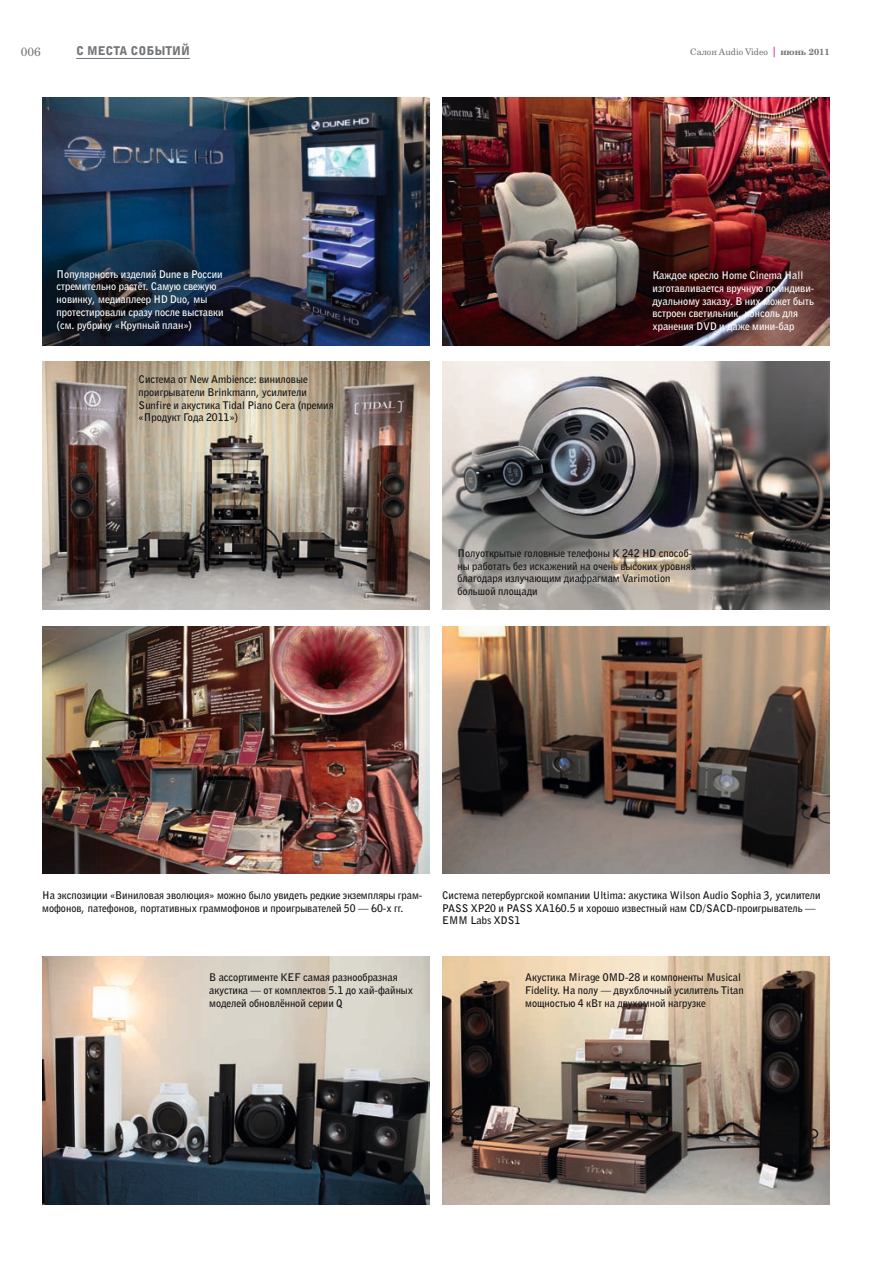
<style>
.page{position:relative;width:893px;height:1263px;background:#fff}
.page>*{position:absolute;margin:0;border:0;box-sizing:border-box;transform-origin:0 0}
.t1{font:12px "Bell Gothic C Blk BT";color:#727578}
.t2{font:12px "New Century Schlbk Cyr";color:#727578}
.t3{font:700 10.5px/12.8px "Bell Gothic CBT";color:#141315}
.t4{font:700 10.5px/12.8px "Bell Gothic CBT";color:#fff}
.t5{font:9px "New Century Schlbk Cyr";color:#727578}
.s1{font-size:10.5px;color:#d80082}
.s2{font-weight:700}
</style>
<div class="page">
<img style="left:42px;top:362px;width:387px;height:247px">
<img style="left:42px;top:626px;width:387px;height:247px">
<img style="left:442px;top:626px;width:387px;height:247px">
<img style="left:442px;top:362px;width:387px;height:247px">
<img style="left:42px;top:97px;width:387px;height:248px">
<img style="left:442px;top:97px;width:387px;height:248px">
<img style="left:42px;top:956px;width:387px;height:247px">
<img style="left:442px;top:956px;width:387px;height:247px">
<hr style="left:76px;top:58px;width:114px;height:1px;background:#727578">
<p class="t2" style="left:21px;top:44px;width:22px">006</p>
<p class="t1" style="left:76px;top:44px;width:115px">С МЕСТА СОБЫТИЙ</p>
<p class="t5" style="left:690px;top:47px;width:141px">Салон Audio Video <span class="s1">|</span> <span class="s2">июнь 2011</span></p>
<p class="t4" style="left:57px;top:267px;width:168px">Популярность изделий Dune в России стремительно растёт. Самую свежую новинку, медиаплеер HD Duo, мы протестировали сразу после выставки (см. рубрику «Крупный план»)</p>
<p class="t4" style="left:652px;top:269px;width:163px">Каждое кресло Home Cinema Hall изготавливается вручную по индиви&shy;дуальному заказу. В них может быть встроен светильник, консоль для хранения DVD и даже мини-бар</p>
<p class="t3" style="left:139px;top:373px;width:196px">Система от New Ambience: виниловые проигрыватели Brinkmann, усилители Sunfire и акустика Tidal Piano Cera (премия «Продукт Года 2011»)</p>
<p class="t3" style="left:457px;top:546px;width:240px">Полуоткрытые головные телефоны K 242 HD способ&shy;ны работать без искажений на очень высоких уровнях благодаря излучающим диафрагмам Varimotion большой площади</p>
<p class="t3" style="left:42px;top:888px;width:381px">На экспозиции «Виниловая эволюция» можно было увидеть редкие экземпляры грам&shy;мофонов, патефонов, портативных граммофонов и проигрывателей 50 — 60-х гг.</p>
<p class="t3" style="left:209px;top:970px;width:205px">В ассортименте KEF самая разнообразная акустика — от комплектов 5.1 до хай-файных моделей обновлённой серии Q</p>
<p class="t3" style="left:442px;top:888px;width:380px">Система петербургской компании Ultima: акустика Wilson Audio Sophia 3, усилители<br>PASS XP20 и PASS XA160.5 и хорошо известный нам CD/SACD-проигрыватель —<br>EMM Labs XDS1</p>
<p class="t3" style="left:525px;top:970px;width:220px">Акустика Mirage OMD-28 и компоненты Musical<br>Fidelity. На полу — двухблочный усилитель Titan мощностью 4 кВт на двухомной нагрузке</p>
</div>
